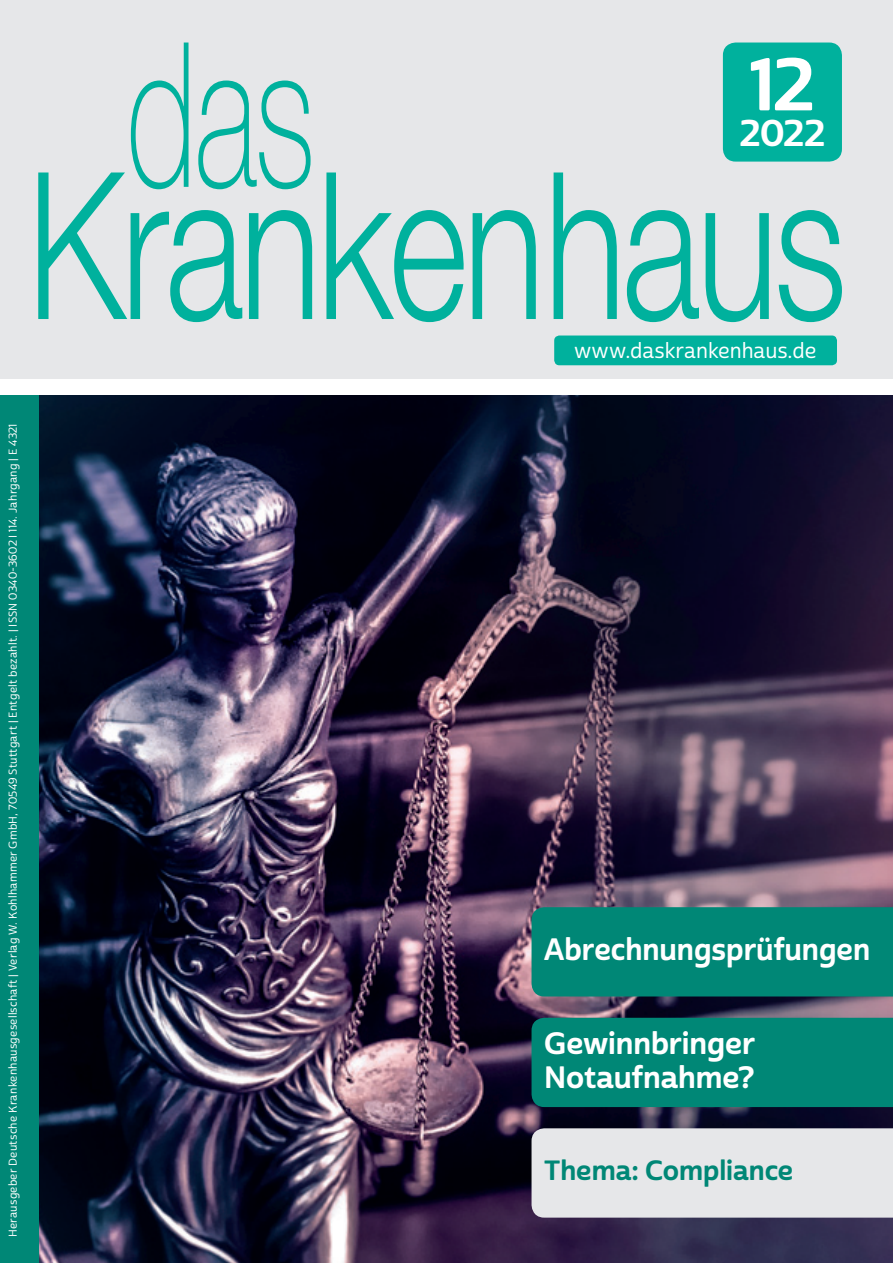
<style>
.page{position:relative;width:893px;height:1263px;background:#fff}
.page>*{position:absolute;margin:0;border:0;box-sizing:border-box;transform-origin:0 0}
.t1{font:72px "Cabrito Sans Nor Bol";color:#fff}
.t2{font:36px "Cabrito Sans Nor Bol";color:#fff}
.t3{font:30px/34.5px "Cabrito Sans Nor Bol";letter-spacing:-.005em;color:#fff}
.t4{font:27px "Cabrito Sans Nor Bol";letter-spacing:-.005em;color:#008776}
.t5{font:21px "Cabrito Sans Nor Med";letter-spacing:-.005em;color:#fff}
.t6{font:11.1px "Cabrito Sans Nor Med";letter-spacing:.02em;color:#fff}
</style>
<div class="page">
<img style="left:38px;top:395px;width:855px;height:868px">
<div style="left:0;top:0;width:893px;height:378px;background:#e6e7e9"></div>
<svg style="left:326px;top:172px;width:138px;height:150px"></svg>
<svg style="left:473px;top:210px;width:63px;height:109px"></svg>
<svg style="left:554px;top:172px;width:63px;height:147px"></svg>
<svg style="left:627px;top:210px;width:72px;height:112px"></svg>
<svg style="left:706px;top:213px;width:63px;height:109px"></svg>
<svg style="left:779px;top:210px;width:63px;height:112px"></svg>
<svg style="left:38px;top:43px;width:274px;height:279px"></svg>
<div style="left:723px;top:43px;width:119px;height:119px;background:#00b19d;border-radius:13px"></div>
<div style="left:0;top:395px;width:38px;height:868px;background:#008776"></div>
<div style="left:554px;top:335px;width:283px;height:30px;background:#00b19d;border-radius:5px"></div>
<div style="left:531px;top:907px;width:362px;height:89px;background:#008776"></div>
<div style="left:531px;top:1018px;width:362px;height:89px;background:#008776"></div>
<div style="left:531px;top:1128px;width:362px;height:89px;background:#e6e7e9"></div>
<p class="t6" style="left:6px;top:1237px;width:815px;rotate:-90deg">Herausgeber Deutsche Krankenhausgesellschaft | Verlag W. Kohlhammer GmbH, 70549 Stuttgart | Entgelt bezahlt. | ISSN 0340-3602 I 114. Jahrgang | E 4321</p>
<h1 class="t1" style="left:750px;top:39px;width:65px">12</h1>
<h2 class="t2" style="left:740px;top:111px;width:87px">2022</h2>
<h3 class="t5" style="left:574px;top:338px;width:244px">www.daskrankenhaus.de</h3>
<h3 class="t3" style="left:544px;top:933px;width:327px">Abrechnungsprüfungen</h3>
<h3 class="t3" style="left:544px;top:1026px;width:212px">Gewinnbringer<br>Notaufnahme?</h3>
<h3 class="t4" style="left:544px;top:1153px;width:251px">Thema: Compliance</h3>
</div>
